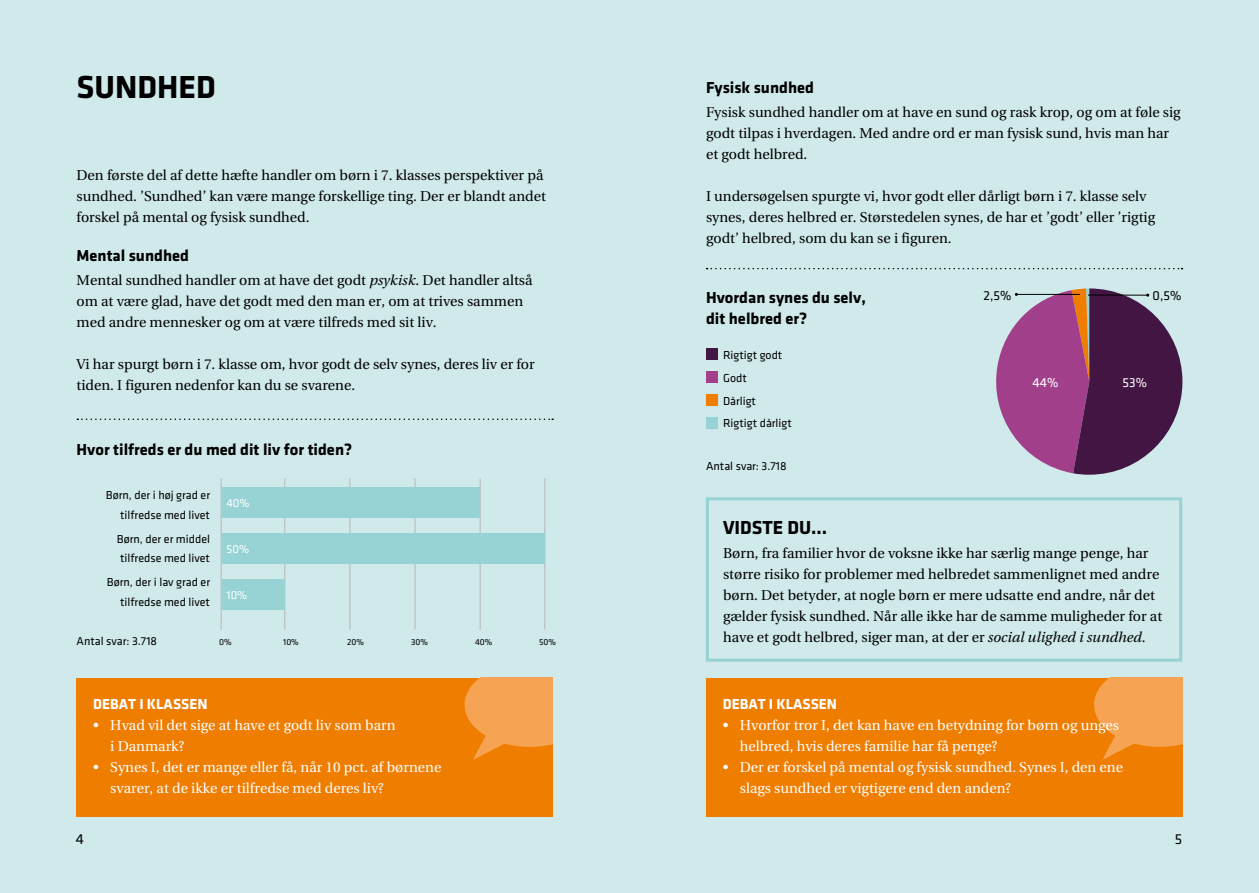
<style>
.page{position:relative;width:1259px;height:893px;background:#d0e9ea}
.page>*{position:absolute;margin:0;border:0;box-sizing:border-box;transform-origin:0 0}
.t1{font:700 33px "Klavika";color:#000}
.t2{font:700 19.5px "Klavika";color:#000}
.t3{font:700 16.5px/21px "Klavika";color:#000}
.t4{font:700 15px "Klavika";color:#fff}
.t5{font:15px "Klavika";color:#000}
.t6{font:14.25px/21px "Utopia";color:#000}
.t7{font:14.25px/21px "Utopia";color:#fff}
.t8{font:13.5px "Klavika";color:#000}
.t9{font:13.5px "Klavika";color:#fff}
.t10{font:12px/19.5px "Klavika";color:#000;text-align:right}
.t11{font:12px "Klavika";color:#fff}
.t12{font:9px "Klavika";color:#000}
.s1{font-style:italic}
</style>
<div class="page">
<div style="left:706px;top:497px;width:476px;height:165px;border:3px solid #97d2d4"></div>
<div style="left:77px;top:677px;width:476px;height:139px;background:#ef7d00"></div>
<svg style="left:464px;top:677px;width:89px;height:83px"></svg>
<div style="left:706px;top:677px;width:476px;height:139px;background:#ef7d00"></div>
<svg style="left:1094px;top:677px;width:88px;height:83px"></svg>
<hr style="left:221px;top:478px;width:1px;height:152px;background:#b8b7b7">
<hr style="left:284px;top:478px;width:1px;height:152px;background:#b8b7b7">
<hr style="left:349px;top:478px;width:1px;height:152px;background:#b8b7b7">
<hr style="left:415px;top:478px;width:1px;height:152px;background:#b8b7b7">
<hr style="left:480px;top:478px;width:1px;height:152px;background:#b8b7b7">
<hr style="left:544px;top:478px;width:1px;height:152px;background:#b8b7b7">
<div style="left:221px;top:488px;width:259px;height:30px;background:#97d2d4"></div>
<div style="left:221px;top:533px;width:324px;height:31px;background:#97d2d4"></div>
<div style="left:221px;top:579px;width:64px;height:30px;background:#97d2d4"></div>
<svg style="left:77px;top:419px;width:476px;height:1px"></svg>
<svg style="left:706px;top:268px;width:476px;height:1px"></svg>
<div style="left:706px;top:348px;width:11px;height:12px;background:#421543"></div>
<div style="left:706px;top:371px;width:11px;height:12px;background:#a33f8d"></div>
<div style="left:706px;top:394px;width:11px;height:11px;background:#ef7d00"></div>
<div style="left:706px;top:417px;width:11px;height:11px;background:#97d2d4"></div>
<svg style="left:996px;top:288px;width:186px;height:187px"></svg>
<h1 class="t1" style="left:77px;top:69px;width:141px">SUNDHED</h1>
<p class="t6" style="left:77px;top:165px;width:471px">Den første del af dette hæfte handler om børn i 7. klasses perspektiver på sundhed. ’Sundhed’ kan være mange forskellige ting. Der er blandt andet forskel på mental og fysisk sundhed.</p>
<p class="t3" style="left:77px;top:245px;width:114px">Mental sundhed</p>
<p class="t6" style="left:77px;top:270px;width:457px">Mental sundhed handler om at have det godt <span class="s1">psykisk</span>. Det handler altså om at være glad, have det godt med den man er, om at trives sammen med andre mennesker og om at være tilfreds med sit liv.</p>
<p class="t6" style="left:77px;top:354px;width:460px">Vi har spurgt børn i 7. klasse om, hvor godt de selv synes, deres liv er for tiden. I figuren nedenfor kan du se svarene.</p>
<p class="t3" style="left:77px;top:439px;width:277px">Hvor tilfreds er du med dit liv for tiden?</p>
<p class="t10" style="left:106px;top:486px;width:106px">Børn, der i høj grad er tilfredse med livet</p>
<p class="t10" style="left:117px;top:529px;width:95px;text-align:left">Børn, der er middel tilfredse med livet</p>
<p class="t10" style="left:107px;top:573px;width:105px">Børn, der i lav grad er tilfredse med livet</p>
<p class="t10" style="left:77px;top:631px;width:82px">Antal svar: 3.718</p>
<p class="t12" style="left:219px;top:637px;width:14px">0%</p>
<p class="t12" style="left:283px;top:637px;width:17px">10%</p>
<p class="t12" style="left:347px;top:637px;width:18px">20%</p>
<p class="t12" style="left:411px;top:637px;width:18px">30%</p>
<p class="t12" style="left:475px;top:637px;width:19px">40%</p>
<p class="t12" style="left:539px;top:637px;width:19px">50%</p>
<p class="t11" style="left:226px;top:497px;width:25px">40%</p>
<p class="t11" style="left:226px;top:542px;width:24px">50%</p>
<p class="t11" style="left:226px;top:588px;width:22px">10%</p>
<p class="t4" style="left:93px;top:696px;width:116px">DEBAT I KLASSEN</p>
<p class="t7" style="left:110px;top:715px;width:287px;text-indent:-17px">• Hvad vil det sige at have et godt liv som barn i Danmark?</p>
<p class="t7" style="left:110px;top:757px;width:332px;text-indent:-17px">• Synes I, det er mange eller få, når 10 pct. af børnene svarer, at de ikke er tilfredse med deres liv?</p>
<p class="t3" style="left:706px;top:77px;width:109px">Fysisk sundhed</p>
<p class="t6" style="left:706px;top:102px;width:476px">Fysisk sundhed handler om at have en sund og rask krop, og om at føle sig godt tilpas i hverdagen. Med andre ord er man fysisk sund, hvis man har et godt helbred.</p>
<p class="t6" style="left:706px;top:186px;width:450px">I undersøgelsen spurgte vi, hvor godt eller dårligt børn i 7. klasse selv synes, deres helbred er. Størstedelen synes, de har et ’godt’ eller ’rigtig godt’ helbred, som du kan se i figuren.</p>
<p class="t3" style="left:706px;top:287px;width:161px">Hvordan synes du selv, dit helbred er?</p>
<p class="t10" style="left:723px;top:344px;width:70px;line-height:22.8px;text-align:left">Rigtigt godt<br>Godt<br>Dårligt<br>Rigtigt dårligt</p>
<p class="t10" style="left:706px;top:456px;width:82px">Antal svar: 3.718</p>
<p class="t8" style="left:983px;top:288px;width:30px">2,5%</p>
<p class="t8" style="left:1152px;top:288px;width:30px">0,5%</p>
<p class="t9" style="left:1032px;top:375px;width:27px">44%</p>
<p class="t9" style="left:1122px;top:375px;width:26px">53%</p>
<h2 class="t2" style="left:723px;top:517px;width:106px">VIDSTE DU…</h2>
<p class="t6" style="left:723px;top:543px;width:441px">Børn, fra familier hvor de voksne ikke har særlig mange penge, har større risiko for problemer med helbredet sammenlignet med andre børn. Det betyder, at nogle børn er mere udsatte end andre, når det gælder fysisk sundhed. Når alle ikke har de samme muligheder for at have et godt helbred, siger man, at der er <span class="s1">social ulighed i sundhed</span>.</p>
<p class="t4" style="left:723px;top:696px;width:116px">DEBAT I KLASSEN</p>
<p class="t7" style="left:740px;top:715px;width:381px;text-indent:-17px">• Hvorfor tror I, det kan have en betydning for børn og unges helbred, hvis deres familie har få penge?</p>
<p class="t7" style="left:740px;top:757px;width:385px;text-indent:-17px">• Der er forskel på mental og fysisk sundhed. Synes I, den ene slags sundhed er vigtigere end den anden?</p>
<p class="t5" style="left:76px;top:831px;width:10px">4</p>
<p class="t5" style="left:1174px;top:831px;width:9px">5</p>
</div>
